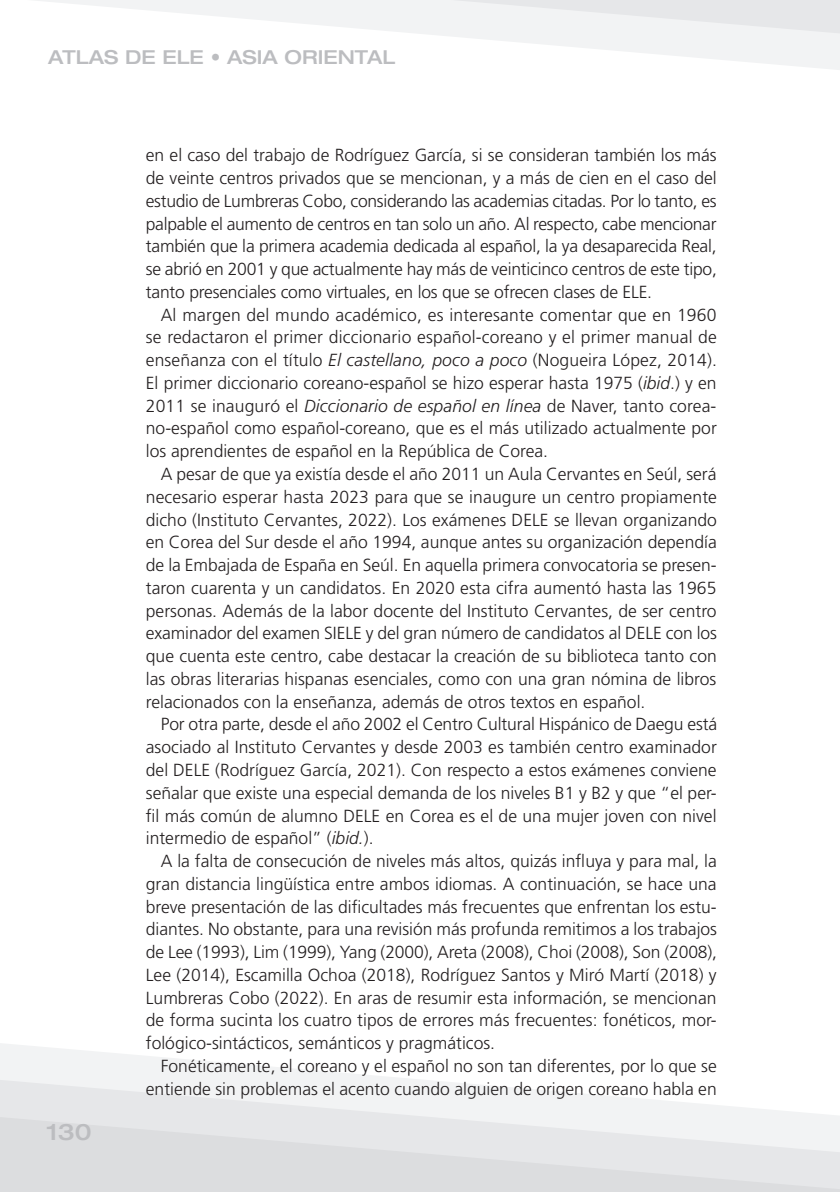
<style>
.page{position:relative;width:840px;height:1192px;background:#fff}
.page>*{position:absolute;margin:0;border:0;box-sizing:border-box;transform-origin:0 0}
.t1{font:500 expanded 22.75px "Helvetica Neue LT Std";color:#bcbdc0}
.t2{font:500 expanded 19.25px "Helvetica Neue LT Std";color:#bcbdc0}
.t3{font:300 17.5px/22.8px "Frutiger";color:#231f20;text-align:justify}
.s1{font-style:italic}
</style>
<div class="page">
<svg style="left:36px;top:0;width:803px;height:70px"></svg>
<svg style="left:0;top:1043px;width:396px;height:35px;fill:#f3f4f5"></svg>
<svg style="left:0;top:1078px;width:824px;height:37px;fill:#f2f3f4"></svg>
<svg style="left:0;top:1115px;width:839px;height:76px;fill:#e1e2e4"></svg>
<svg style="left:262px;top:0;width:578px;height:35px"></svg>
<p class="t2" style="left:48px;top:45px;width:348px">ATLAS DE ELE • ASIA ORIENTAL</p>
<h1 class="t1" style="left:47px;top:1117px;width:47px">130</h1>
<p class="t3" style="left:146px;top:144px;width:572px">en el caso del trabajo de Rodríguez García, si se consideran también los más de veinte centros privados que se mencionan, y a más de cien en el caso del estudio de Lumbreras Cobo, considerando las academias citadas. Por lo tanto, es palpable el aumento de centros en tan solo un año. Al respecto, cabe mencionar también que la primera academia dedicada al español, la ya desaparecida Real, se abrió en 2001 y que actualmente hay más de veinticinco centros de este tipo, tanto presenciales como virtuales, en los que se ofrecen clases de ELE.</p>
<p class="t3" style="left:146px;top:303px;width:572px;text-indent:15px">Al margen del mundo académico, es interesante comentar que en 1960 se redactaron el primer diccionario español-coreano y el primer manual de enseñanza con el título <span class="s1">El castellano, poco a poco</span> (Nogueira López, 2014).<br>El primer diccionario coreano-español se hizo esperar hasta 1975 (<span class="s1">ibid</span>.) y en 2011 se inauguró el <span class="s1">Diccionario de español en línea</span> de Naver, tanto corea&shy;no-español como español-coreano, que es el más utilizado actualmente por los aprendientes de español en la República de Corea.</p>
<p class="t3" style="left:146px;top:462px;width:572px;text-indent:15px">A pesar de que ya existía desde el año 2011 un Aula Cervantes en Seúl, será necesario esperar hasta 2023 para que se inaugure un centro propiamente dicho (Instituto Cervantes, 2022). Los exámenes DELE se llevan organizando en Corea del Sur desde el año 1994, aunque antes su organización dependía de la Embajada de España en Seúl. En aquella primera convocatoria se presen&shy;taron cuarenta y un candidatos. En 2020 esta cifra aumentó hasta las 1965 personas. Además de la labor docente del Instituto Cervantes, de ser centro examinador del examen SIELE y del gran número de candidatos al DELE con los que cuenta este centro, cabe destacar la creación de su biblioteca tanto con las obras literarias hispanas esenciales, como con una gran nómina de libros relacionados con la enseñanza, además de otros textos en español.</p>
<p class="t3" style="left:146px;top:712px;width:572px;text-indent:15px">Por otra parte, desde el año 2002 el Centro Cultural Hispánico de Daegu está asociado al Instituto Cervantes y desde 2003 es también centro examinador del DELE (Rodríguez García, 2021). Con respecto a estos exámenes conviene señalar que existe una especial demanda de los niveles B1 y B2 y que “el per&shy;fil más común de alumno DELE en Corea es el de una mujer joven con nivel intermedio de español” (<span class="s1">ibid.</span>).</p>
<p class="t3" style="left:146px;top:849px;width:572px;text-indent:15px">A la falta de consecución de niveles más altos, quizás influya y para mal, la gran distancia lingüística entre ambos idiomas. A continuación, se hace una breve presentación de las dificultades más frecuentes que enfrentan los estu&shy;diantes. No obstante, para una revisión más profunda remitimos a los trabajos de Lee (1993), Lim (1999), Yang (2000), Areta (2008), Choi (2008), Son (2008), Lee (2014), Escamilla Ochoa (2018), Rodríguez Santos y Miró Martí (2018) y Lumbreras Cobo (2022). En aras de resumir esta información, se mencionan de forma sucinta los cuatro tipos de errores más frecuentes: fonéticos, mor&shy;fológico-sintácticos, semánticos y pragmáticos.</p>
<p class="t3" style="left:146px;top:1054px;width:572px;text-align:right">Fonéticamente, el coreano y el español no son tan diferentes, por lo que se entiende sin problemas el acento cuando alguien de origen coreano habla en</p>
</div>
